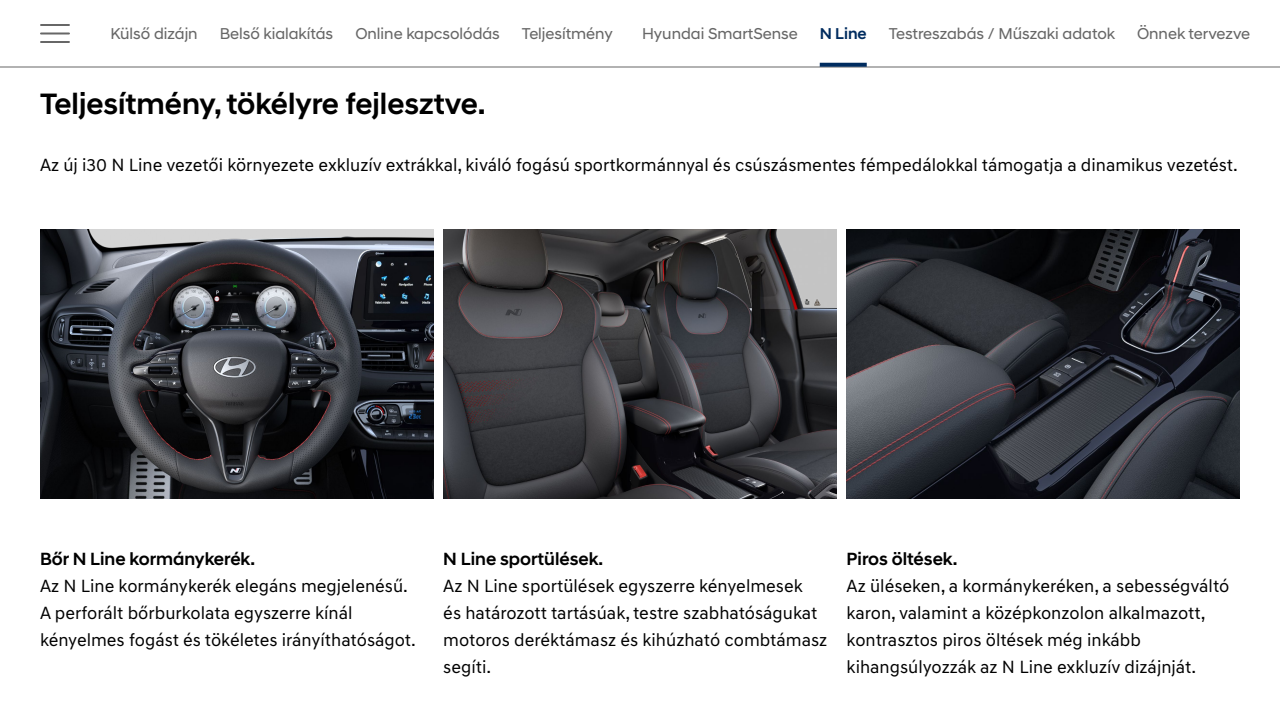
<style>
.page{position:relative;width:1280px;height:720px;background:#fff}
.page>*{position:absolute;margin:0;border:0;box-sizing:border-box;transform-origin:0 0}
.t1{font:500 30px "Hyundai Sans Head";color:#000}
.t2{font:18px/27px "Hyundai Sans Text";color:#000}
.t3{font:500 18px "Hyundai Sans Head";color:#000}
.t4{font:16px "Hyundai Sans Head";color:#676767}
.t5{font:500 16px "Hyundai Sans Head";color:#002c5f}
</style>
<div class="page">
<img style="left:40px;top:229px;width:393px;height:270px">
<img style="left:443px;top:229px;width:394px;height:270px">
<img style="left:847px;top:229px;width:393px;height:270px">
<hr style="left:0;top:67px;width:1280px;height:1px;background:#676767">
<hr style="left:41px;top:24px;width:28px;height:2px;background:#676767">
<hr style="left:41px;top:41px;width:28px;height:2px;background:#676767">
<hr style="left:41px;top:32px;width:28px;height:2px;background:#676767">
<svg style="left:820px;top:63px;width:47px;height:4px"></svg>
<p class="t4" style="left:110px;top:24px;width:89px">Külső dizájn</p>
<p class="t4" style="left:220px;top:24px;width:115px">Belső kialakítás</p>
<p class="t4" style="left:355px;top:24px;width:146px">Online kapcsolódás</p>
<p class="t4" style="left:522px;top:24px;width:92px">Teljesítmény</p>
<p class="t4" style="left:642px;top:24px;width:157px">Hyundai SmartSense</p>
<p class="t5" style="left:820px;top:24px;width:49px">N Line</p>
<p class="t4" style="left:889px;top:24px;width:228px">Testreszabás / Műszaki adatok</p>
<p class="t4" style="left:1137px;top:24px;width:115px">Önnek tervezve</p>
<h1 class="t1" style="left:40px;top:86px;width:447px">Teljesítmény, tökélyre fejlesztve.</h1>
<p class="t2" style="left:40px;top:152px;width:1199px">Az új i30 N Line vezetői környezete exkluzív extrákkal, kiváló fogású sportkormánnyal és csúszásmentes fémpedálokkal támogatja a dinamikus vezetést.</p>
<p class="t3" style="left:40px;top:548px;width:217px">Bőr N Line kormánykerék.</p>
<p class="t2" style="left:40px;top:573px;width:377px">Az N Line kormánykerék elegáns megjelenésű.<br>A perforált bőrburkolata egyszerre kínál kényelmes fogást és tökéletes irányíthatóságot.</p>
<p class="t3" style="left:443px;top:548px;width:161px">N Line sportülések.</p>
<p class="t2" style="left:443px;top:573px;width:386px">Az N Line sportülések egyszerre kényelmesek<br>és határozott tartásúak, testre szabhatóságukat motoros deréktámasz és kihúzható combtámasz segíti.</p>
<p class="t3" style="left:847px;top:548px;width:112px">Piros öltések.</p>
<p class="t2" style="left:847px;top:573px;width:384px">Az üléseken, a kormánykeréken, a sebességváltó karon, valamint a középkonzolon alkalmazott, kontrasztos piros öltések még inkább kihangsúlyozzák az N Line exkluzív dizájnját.</p>
</div>
